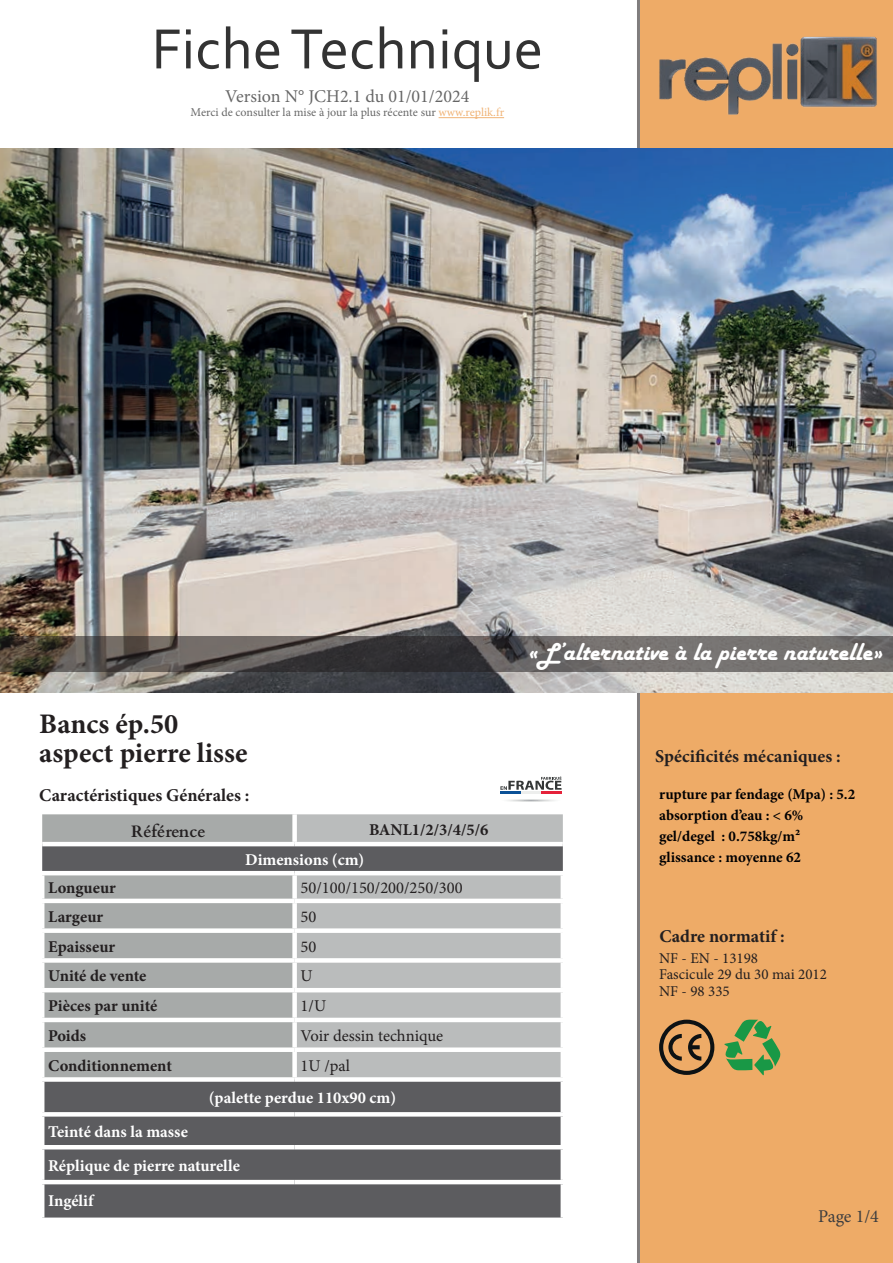
<style>
.page{position:relative;width:893px;height:1263px;background:#fff}
.page>*{position:absolute;margin:0;border:0;box-sizing:border-box;transform-origin:0 0}
.t1{font:59.4px "Corbel";color:#000001}
.t2{font:700 28.35px/28.5px "Minion Pro";color:#231f20}
.t3{font:25.5px "Harlow Solid";color:#fff}
.t4{font:700 18px "Minion Pro";color:#231f20}
.t5{font:18px "Minion Pro";color:#000001}
.t6{font:18px "Minion Pro";color:#3e3e3f}
.t7{font:700 16.5px/34.5px "Minion Pro";color:#fff}
.t8{font:700 16.5px "Minion Pro";color:#231f20}
.t9{font:16.5px "Minion Pro";color:#231f20}
.t10{font:700 16.5px "Cardo";color:#231f20}
.t11{font:700 15px/21px "Minion Pro";color:#000002}
.t12{font:15px/16.5px "Minion Pro";color:#231f20}
.t13{font:12px "Minion Pro";color:#000001}
.s1{color:#e6811b}
</style>
<div class="page">
<hr style="left:637px;top:0;width:3px;height:1263px;background:#231f20">
<div style="left:640px;top:0;width:253px;height:1263px;background:#eeab67"></div>
<img style="left:659px;top:36px;width:218px;height:79px">
<svg style="left:724px;top:1019px;width:57px;height:56px"></svg>
<svg style="left:659px;top:1020px;width:55px;height:55px"></svg>
<hr style="left:439px;top:117px;width:65px;height:1px;background:#e6811b">
<hr style="left:504px;top:799px;width:54px;height:3px;background:#f9f9f9;border-radius:50%">
<hr style="left:505px;top:799px;width:52px;height:3px;background:#f4f5f5;border-radius:50%">
<hr style="left:507px;top:799px;width:48px;height:3px;background:#edeeed;border-radius:50%">
<hr style="left:510px;top:799px;width:42px;height:2px;background:#e4e5e4;border-radius:50%">
<hr style="left:512px;top:799px;width:38px;height:2px;background:#dadbda;border-radius:50%">
<hr style="left:513px;top:800px;width:36px;height:1px;background:#d7d9d8;border-radius:50%">
<hr style="left:514px;top:800px;width:33px;height:1px;background:#cfd2d3;border-radius:50%">
<hr style="left:516px;top:800px;width:30px;height:1px;background:#cacccb;border-radius:50%">
<svg style="left:517px;top:800px;width:28px;height:1px"></svg>
<hr style="left:541px;top:791px;width:20px;height:3px;background:#e5223a">
<hr style="left:521px;top:791px;width:20px;height:3px;background:#edeeed">
<hr style="left:500px;top:791px;width:21px;height:3px;background:#0b5197">
<svg style="left:500px;top:776px;width:61px;height:14px"></svg>
<svg style="left:42px;top:814px;width:250px;height:28px;background:#a8abaa"></svg>
<div style="left:297px;top:814px;width:266px;height:28px;background:#babcbc"></div>
<svg style="left:42px;top:846px;width:521px;height:371px;background:#8b8c8d"></svg>
<hr style="left:40px;top:1082px;width:4px;height:30px;background:#fff">
<hr style="left:561px;top:1082px;width:4px;height:30px;background:#fff">
<svg style="left:42px;top:1112px;width:253px;height:4px"></svg>
<hr style="left:40px;top:1116px;width:4px;height:29px;background:#fff">
<svg style="left:295px;top:1112px;width:268px;height:4px"></svg>
<hr style="left:561px;top:1116px;width:4px;height:29px;background:#fff">
<hr style="left:40px;top:1145px;width:255px;height:4px;background:#fff">
<hr style="left:40px;top:1149px;width:4px;height:31px;background:#fff">
<hr style="left:295px;top:1145px;width:270px;height:4px;background:#fff">
<hr style="left:561px;top:1149px;width:4px;height:31px;background:#fff">
<hr style="left:40px;top:1180px;width:255px;height:4px;background:#fff">
<hr style="left:40px;top:1184px;width:4px;height:33px;background:#fff">
<hr style="left:295px;top:1180px;width:270px;height:4px;background:#fff">
<hr style="left:561px;top:1184px;width:4px;height:33px;background:#fff">
<hr style="left:40px;top:871px;width:255px;height:4px;background:#fff">
<hr style="left:40px;top:875px;width:4px;height:24px;background:#fff">
<hr style="left:295px;top:871px;width:270px;height:4px;background:#fff">
<div style="left:292px;top:875px;width:5px;height:24px;background:#fff"></div>
<hr style="left:561px;top:875px;width:4px;height:24px;background:#fff">
<hr style="left:40px;top:899px;width:255px;height:4px;background:#fff">
<hr style="left:40px;top:903px;width:4px;height:25px;background:#fff">
<hr style="left:295px;top:899px;width:270px;height:4px;background:#fff">
<div style="left:292px;top:903px;width:5px;height:25px;background:#fff"></div>
<hr style="left:561px;top:903px;width:4px;height:25px;background:#fff">
<div style="left:40px;top:928px;width:255px;height:5px;background:#fff"></div>
<hr style="left:40px;top:933px;width:4px;height:25px;background:#fff">
<div style="left:295px;top:928px;width:270px;height:5px;background:#fff"></div>
<div style="left:292px;top:933px;width:5px;height:25px;background:#fff"></div>
<hr style="left:561px;top:933px;width:4px;height:25px;background:#fff">
<div style="left:40px;top:958px;width:255px;height:5px;background:#fff"></div>
<hr style="left:40px;top:963px;width:4px;height:25px;background:#fff">
<div style="left:295px;top:958px;width:270px;height:5px;background:#fff"></div>
<div style="left:292px;top:963px;width:5px;height:25px;background:#fff"></div>
<hr style="left:561px;top:963px;width:4px;height:25px;background:#fff">
<hr style="left:40px;top:988px;width:255px;height:4px;background:#fff">
<hr style="left:40px;top:992px;width:4px;height:26px;background:#fff">
<hr style="left:295px;top:988px;width:270px;height:4px;background:#fff">
<div style="left:292px;top:992px;width:5px;height:26px;background:#fff"></div>
<hr style="left:561px;top:992px;width:4px;height:26px;background:#fff">
<hr style="left:40px;top:1018px;width:255px;height:4px;background:#fff">
<hr style="left:40px;top:1022px;width:4px;height:25px;background:#fff">
<hr style="left:295px;top:1018px;width:270px;height:4px;background:#fff">
<div style="left:292px;top:1022px;width:5px;height:25px;background:#fff"></div>
<hr style="left:561px;top:1022px;width:4px;height:25px;background:#fff">
<div style="left:40px;top:1047px;width:255px;height:5px;background:#fff"></div>
<hr style="left:40px;top:1052px;width:4px;height:25px;background:#fff">
<div style="left:295px;top:1047px;width:270px;height:5px;background:#fff"></div>
<div style="left:292px;top:1052px;width:5px;height:25px;background:#fff"></div>
<hr style="left:561px;top:1052px;width:4px;height:25px;background:#fff">
<div style="left:40px;top:1077px;width:255px;height:5px;background:#fff"></div>
<div style="left:295px;top:1077px;width:270px;height:5px;background:#fff"></div>
<img style="left:0;top:148px;width:893px;height:544px">
<svg style="left:0;top:636px;width:893px;height:36px;background:#5c5856"></svg>
<h1 class="t1" style="left:152px;top:12px;width:393px">Fiche Technique</h1>
<p class="t5" style="left:225px;top:84px;width:246px">Version N° JCH2.1 du 01/01/2024</p>
<p class="t13" style="left:191px;top:105px;width:315px">Merci de consulter la mise à jour la plus récente sur <span class="s1">www.replik.fr</span></p>
<h2 class="t2" style="left:39px;top:709px;width:210px">Bancs ép.50 aspect pierre lisse</h2>
<p class="t4" style="left:39px;top:783px;width:212px">Caractéristiques Générales :</p>
<p class="t10" style="left:131px;top:818px;width:76px">Référence</p>
<p class="t8" style="left:369px;top:818px;width:121px">BANL1/2/3/4/5/6</p>
<p class="t7" style="left:245px;top:842px;width:121px">Dimensions (cm)</p>
<p class="t8" style="left:48px;top:876px;width:69px">Longueur</p>
<p class="t9" style="left:301px;top:877px;width:163px">50/100/150/200/250/300</p>
<p class="t8" style="left:48px;top:905px;width:56px">Largeur</p>
<p class="t9" style="left:301px;top:905px;width:17px">50</p>
<p class="t8" style="left:48px;top:935px;width:68px">Epaisseur</p>
<p class="t9" style="left:301px;top:935px;width:17px">50</p>
<p class="t8" style="left:48px;top:964px;width:100px">Unité de vente</p>
<p class="t9" style="left:301px;top:965px;width:14px">U</p>
<p class="t8" style="left:48px;top:994px;width:111px">Pièces par unité</p>
<p class="t9" style="left:301px;top:995px;width:27px">1/U</p>
<p class="t8" style="left:48px;top:1024px;width:40px">Poids</p>
<p class="t9" style="left:301px;top:1024px;width:144px">Voir dessin technique</p>
<p class="t8" style="left:48px;top:1054px;width:125px">Conditionnement</p>
<p class="t9" style="left:301px;top:1054px;width:51px">1U /pal</p>
<p class="t7" style="left:209px;top:1080px;width:189px">(palette perdue 110x90 cm)</p>
<p class="t7" style="left:48px;top:1114px;width:193px">Teinté dans la masse<br>Réplique de pierre naturelle<br>Ingélif</p>
<h3 class="t3" style="left:527px;top:638px;width:357px">«L’alternative à la pierre naturelle»</h3>
<p class="t4" style="left:655px;top:743px;width:187px">Spécificités mécaniques :</p>
<p class="t11" style="left:659px;top:784px;width:198px">rupture par fendage (Mpa) : 5.2 absorption d’eau : &lt; 6% gel/degel : 0.758kg/m² glissance : moyenne 62</p>
<p class="t4" style="left:659px;top:923px;width:127px">Cadre normatif :</p>
<p class="t12" style="left:659px;top:950px;width:169px">NF - EN - 13198<br>Fascicule 29 du 30 mai 2012<br>NF - 98 335</p>
<p class="t6" style="left:818px;top:1204px;width:62px">Page 1/4</p>
</div>
